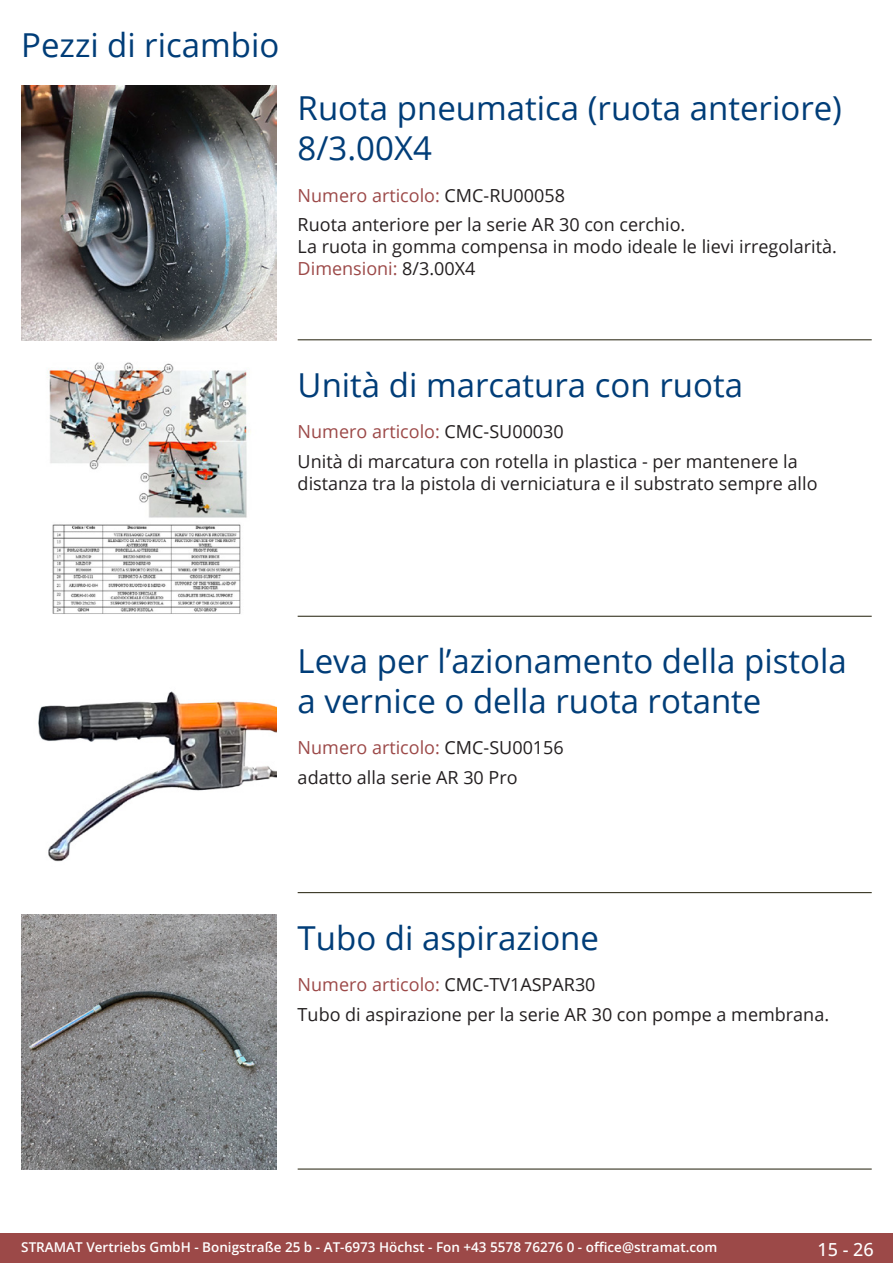
<style>
.page{position:relative;width:893px;height:1263px;background:#fff}
.page>*{position:absolute;margin:0;border:0;box-sizing:border-box;transform-origin:0 0}
.Produkttitel{font:33px/39.6px "Open Sans";color:#003d78}
.RastTitel{font:33px "Open Sans";color:#003d78}
.Beschreibung_Text{font:18px/21.6px "Open Sans";color:#231f20}
.TechDaten_Überschrif{font:18px "Open Sans";color:#9c4948}
.t1{font:500 18px "Open Sans";color:#fff}
.t2{font:600 13.5px "Open Sans";color:#fff}
.s1{color:#231f20}
.s2{color:#9c4948}
</style>
<div class="page">
<div style="left:0;top:1233px;width:893px;height:30px;background:#9c4948"></div>
<hr style="left:298px;top:340px;width:574px;height:1px;background:#201d08">
<hr style="left:298px;top:616px;width:574px;height:1px;background:#201d08">
<hr style="left:298px;top:892px;width:574px;height:1px;background:#201d08">
<hr style="left:298px;top:1169px;width:574px;height:1px;background:#201d08">
<img style="left:21px;top:85px;width:255px;height:255px">
<img style="left:49px;top:362px;width:202px;height:252px">
<img style="left:38px;top:691px;width:238px;height:171px">
<img style="left:21px;top:914px;width:255px;height:255px">
<p class="RastTitel" style="left:21px;top:22px;width:260px">Pezzi di ricambio</p>
<p class="Produkttitel" style="left:298px;top:88px;width:546px">Ruota pneumatica (ruota anteriore)<br>8/3.00X4</p>
<p class="TechDaten_Überschrif" style="left:298px;top:183px;width:269px">Numero articolo: <span class="s1">CMC-RU00058</span></p>
<p class="Beschreibung_Text" style="left:298px;top:214px;width:541px">Ruota anteriore per la serie AR 30 con cerchio.<br>La ruota in gomma compensa in modo ideale le lievi irregolarità.<br><span class="s2">Dimensioni:</span> 8/3.00X4</p>
<p class="Produkttitel" style="left:298px;top:364px;width:447px">Unità di marcatura con ruota</p>
<p class="TechDaten_Überschrif" style="left:298px;top:420px;width:268px">Numero articolo: <span class="s1">CMC-SU00030</span></p>
<p class="Beschreibung_Text" style="left:298px;top:450px;width:521px">Unità di marcatura con rotella in plastica - per mantenere la distanza tra la pistola di verniciatura e il substrato sempre allo</p>
<p class="Produkttitel" style="left:298px;top:640px;width:551px">Leva per l’azionamento della pistola a vernice o della ruota rotante</p>
<p class="TechDaten_Überschrif" style="left:298px;top:735px;width:268px">Numero articolo: <span class="s1">CMC-SU00156</span></p>
<p class="Beschreibung_Text" style="left:298px;top:766px;width:221px">adatto alla serie AR 30 Pro</p>
<p class="Produkttitel" style="left:298px;top:917px;width:303px">Tubo di aspirazione</p>
<p class="TechDaten_Überschrif" style="left:298px;top:972px;width:299px">Numero articolo: <span class="s1">CMC-TV1ASPAR30</span></p>
<p class="Beschreibung_Text" style="left:298px;top:1003px;width:533px">Tubo di aspirazione per la serie AR 30 con pompe a membrana.</p>
<p class="t2" style="left:21px;top:1238px;width:698px">STRAMAT Vertriebs GmbH - Bonigstraße 25 b - AT-6973 Höchst - Fon +43 5578 76276 0 - office@stramat.com</p>
<p class="t1" style="left:817px;top:1237px;width:58px">15 - 26</p>
</div>
